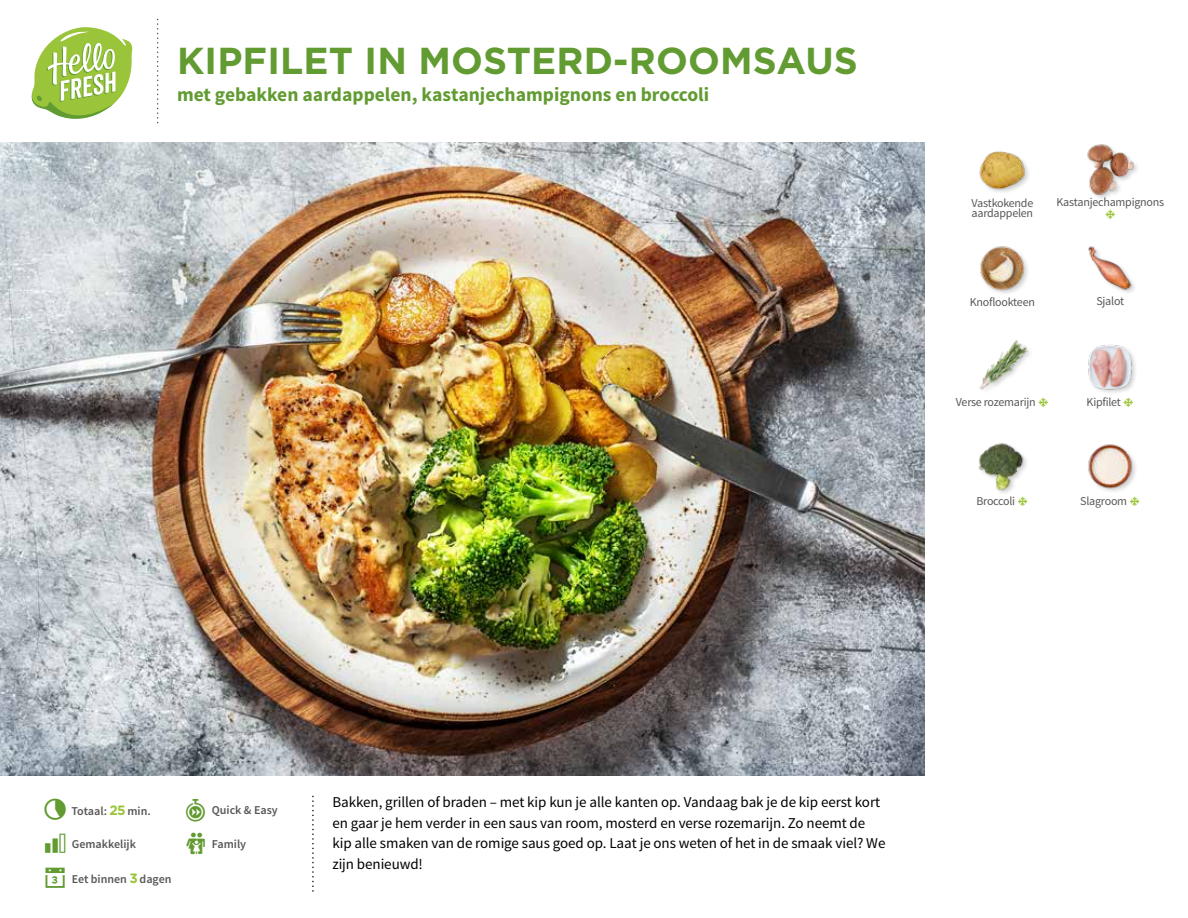
<style>
.page{position:relative;width:1188px;height:918px;background:#fff}
.page>*{position:absolute;margin:0;border:0;box-sizing:border-box;transform-origin:0 0}
.t1{font:700 37.5px "Gotham";letter-spacing:.005em;color:#619b31}
.t2{font:25.5px "hellofresh icon font";color:#619b31}
.t3{font:700 19.5px "Source Sans Pro";color:#619b31}
.t4{font:15px/20.5px "Source Sans Pro";letter-spacing:-.005em;color:#000}
.t5{font:12px/10.5px "Source Sans Pro";letter-spacing:-.02em;color:#575756}
.t6{font:600 12px "Source Sans Pro";color:#575756}
.s1{font-family:"Gotham";font-weight:700;font-size:13.5px;color:#9ac43a}
</style>
<div class="page">
<svg style="left:31px;top:27px;width:102px;height:92px"></svg>
<img style="left:0;top:142px;width:925px;height:634px">
<img style="left:1087px;top:144px;width:50px;height:53px">
<img style="left:1088px;top:344px;width:48px;height:49px">
<img style="left:1088px;top:246px;width:47px;height:47px">
<img style="left:1088px;top:444px;width:48px;height:48px">
<img style="left:979px;top:151px;width:50px;height:41px">
<img style="left:979px;top:340px;width:51px;height:50px">
<img style="left:978px;top:443px;width:49px;height:50px">
<img style="left:980px;top:246px;width:48px;height:47px">
<h1 class="t1" style="left:177px;top:36px;width:682px">KIPFILET IN MOSTERD-ROOMSAUS</h1>
<h3 class="t3" style="left:177px;top:82px;width:534px">met gebakken aardappelen, kastanjechampignons en broccoli</h3>
<p class="t5" style="left:971px;top:198px;width:63px">Vastkokende aardappelen</p>
<p class="t5" style="left:1057px;top:197px;width:109px">Kastanjechampignons</p>
<p class="t5" style="left:970px;top:297px;width:67px">Knoflookteen</p>
<p class="t5" style="left:1096px;top:296px;width:29px">Sjalot</p>
<p class="t5" style="left:956px;top:397px;width:81px">Verse rozemarijn</p>
<p class="t5" style="left:1087px;top:397px;width:36px">Kipfilet</p>
<p class="t5" style="left:976px;top:496px;width:40px">Broccoli</p>
<p class="t5" style="left:1080px;top:496px;width:48px">Slagroom</p>
<p class="t6" style="left:71px;top:803px;width:81px">Totaal: <span class="s1">25</span> min.</p>
<p class="t6" style="left:212px;top:803px;width:68px">Quick &amp; Easy</p>
<p class="t6" style="left:72px;top:837px;width:66px">Gemakkelijk</p>
<p class="t6" style="left:212px;top:837px;width:36px">Family</p>
<p class="t6" style="left:72px;top:871px;width:101px">Eet binnen <span class="s1">3</span> dagen</p>
<h2 class="t2" style="left:43px;top:866px;width:27px">▪</h2>
<p class="t4" style="left:332px;top:792px;width:555px">Bakken, grillen of braden – met kip kun je alle kanten op. Vandaag bak je de kip eerst kort en gaar je hem verder in een saus van room, mosterd en verse rozemarijn. Zo neemt de kip alle smaken van de romige saus goed op. Laat je ons weten of het in de smaak viel? We zijn benieuwd!</p>
</div>
